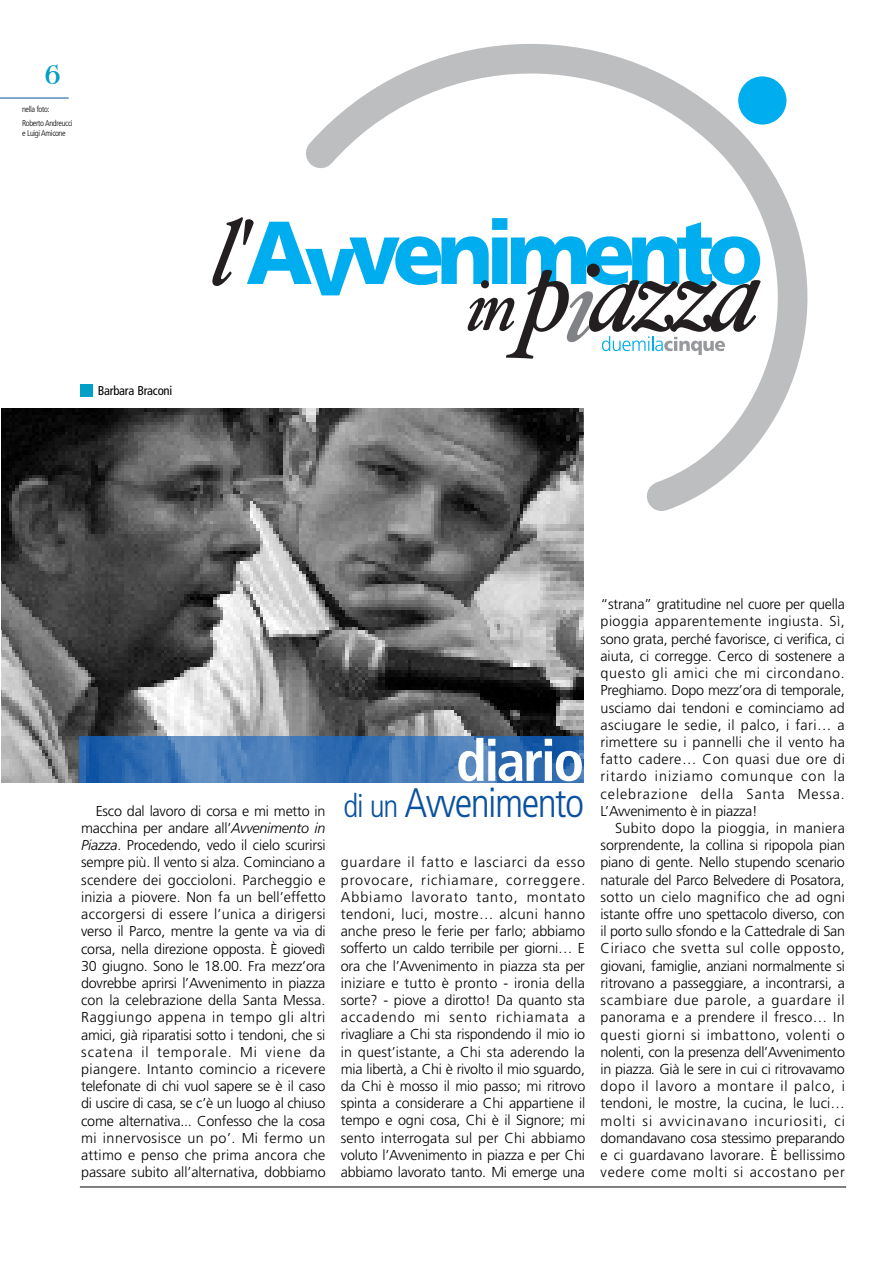
<style>
.page{position:relative;width:893px;height:1263px;background:#fff}
.page>*{position:absolute;margin:0;border:0;box-sizing:border-box;transform-origin:0 0}
.t1{font:700 condensed 57.3px "Frutiger";letter-spacing:-.04em;color:#fff}
.t2{font:300 condensed 41.25px "Frutiger";letter-spacing:-.04em;color:#0a51a1}
.t3{font:700 31.95px "Democratica";color:#02a0c6}
.t4{font:300 14.4px/17.2px "Frutiger";letter-spacing:-.005em;color:#000;text-align:justify}
.t5{font:300 14.4px "Frutiger";letter-spacing:.065em;color:#000}
.t6{font:300 14.4px "Frutiger";letter-spacing:.025em;color:#000}
.t7{font:300 14.4px "Frutiger";letter-spacing:.03em;color:#000}
.t8{font:300 14.4px "Frutiger";letter-spacing:.04em;color:#000}
.t9{font:300 14.4px "Frutiger";letter-spacing:.05em;color:#000}
.t10{font:300 14.4px "Frutiger";letter-spacing:.02em;color:#000}
.t11{font:300 14.4px "Frutiger";letter-spacing:.015em;color:#000}
.t12{font:300 14.4px "Frutiger";letter-spacing:.045em;color:#000}
.t13{font:300 14.4px "Frutiger";letter-spacing:.06em;color:#000}
.t14{font:300 14.4px "Frutiger";letter-spacing:.035em;color:#000}
.t15{font:condensed 12.75px "Frutiger";letter-spacing:-.02em;color:#000}
.t16{font:300 condensed 8.25px/13.2px "Frutiger";letter-spacing:-.04em;color:#000}
.s1{font-style:italic}
.s2{font-size:32.25px}
</style>
<div class="page">
<hr style="left:0;top:98px;width:69px;height:1px;background:#0a51a1">
<img style="left:1px;top:409px;width:582px;height:373px">
<img style="left:80px;top:736px;width:503px;height:46px">
<svg style="left:279px;top:44px;width:528px;height:467px"></svg>
<div style="left:738px;top:76px;width:48px;height:49px;background:#00aeef;border-radius:50%"></div>
<svg style="left:212px;top:217px;width:548px;height:142px"></svg>
<div style="left:587px;top:264px;width:12px;height:13px;background:#231f20;border-radius:50%"></div>
<div style="left:80px;top:385px;width:13px;height:12px;background:#02a0c6"></div>
<hr style="left:80px;top:1187px;width:766px;height:1px;background:#000">
<p class="t3" style="left:44px;top:60px;width:19px">6</p>
<p class="t16" style="left:22px;top:104px;width:52px">nella foto:<br>Roberto Andreucci</p>
<p class="t16" style="left:22px;top:127px;width:45px">e Luigi Amicone</p>
<p class="t15" style="left:98px;top:386px;width:76px">Barbara Braconi</p>
<p class="t4" style="left:81px;top:803px;width:246px;text-indent:15px">Esco dal lavoro di corsa e mi metto in macchina per andare all’<span class="s1">Avvenimento in Piazza</span>. Procedendo, vedo il cielo scurirsi sempre più. Il vento si alza. Cominciano a scendere dei goccioloni. Parcheggio e inizia a piovere. Non fa un bell’effetto accorgersi di essere l’unica a dirigersi verso il Parco, mentre la gente va via di corsa, nella direzione opposta. È giovedì 30 giugno. Sono le 18.00. Fra mezz’ora dovrebbe aprirsi l’Avvenimento in piazza con la celebrazione della Santa Messa.<br>Raggiungo appena in tempo gli altri amici, già riparatisi sotto i tendoni, che si scatena il temporale. Mi viene da piangere. Intanto comincio a ricevere telefonate di chi vuol sapere se è il caso di uscire di casa, se c’è un luogo al chiuso come alternativa... Confesso che la cosa mi innervosisce un po’. Mi fermo un attimo e penso che prima ancora che passare subito all’alternativa, dobbiamo</p>
<p class="t1" style="left:456px;top:738px;width:130px">diario</p>
<p class="t2" style="left:343px;top:786px;width:242px"><span class="s2">di un</span> Avvenimento</p>
<p class="t4" style="left:341px;top:855px;width:246px">guardare il fatto e lasciarci da esso provocare, richiamare, correggere.<br>Abbiamo lavorato tanto, montato tendoni, luci, mostre… alcuni hanno anche preso le ferie per farlo; abbiamo sofferto un caldo terribile per giorni… E ora che l’Avvenimento in piazza sta per iniziare e tutto è pronto - ironia della sorte? - piove a dirotto! Da quanto sta accadendo mi sento richiamata a rivagliare a Chi sta rispondendo il mio io in quest’istante, a Chi sta aderendo la mia libertà, a Chi è rivolto il mio sguardo, da Chi è mosso il mio passo; mi ritrovo spinta a considerare a Chi appartiene il tempo e ogni cosa, Chi è il Signore; mi sento interrogata sul per Chi abbiamo voluto l’Avvenimento in piazza e per Chi abbiamo lavorato tanto. Mi emerge una</p>
<p class="t4" style="left:600px;top:597px;width:246px">“strana” gratitudine nel cuore per quella</p>
<p class="t7" style="left:600px;top:616px;width:246px">pioggia apparentemente ingiusta. Sì,</p>
<p class="t4" style="left:600px;top:631px;width:246px">sono grata, perché favorisce, ci verifica, ci</p>
<p class="t4" style="left:600px;top:648px;width:246px">aiuta, ci corregge. Cerco di sostenere a</p>
<p class="t12" style="left:600px;top:667px;width:245px">questo gli amici che mi circondano.</p>
<p class="t4" style="left:600px;top:683px;width:246px">Preghiamo. Dopo mezz’ora di temporale,</p>
<p class="t4" style="left:600px;top:700px;width:246px">usciamo dai tendoni e cominciamo ad</p>
<p class="t7" style="left:600px;top:719px;width:246px">asciugare le sedie, il palco, i fari… a</p>
<p class="t11" style="left:600px;top:736px;width:246px">rimettere su i pannelli che il vento ha</p>
<p class="t14" style="left:600px;top:753px;width:246px">fatto cadere… Con quasi due ore di</p>
<p class="t5" style="left:600px;top:771px;width:246px">ritardo iniziamo comunque con la</p>
<p class="t5" style="left:600px;top:788px;width:246px">celebrazione della Santa Messa.</p>
<p class="t4" style="left:600px;top:803px;width:159px">L’Avvenimento è in piazza!</p>
<p class="t6" style="left:615px;top:822px;width:231px">Subito dopo la pioggia, in maniera</p>
<p class="t4" style="left:600px;top:838px;width:246px">sorprendente, la collina si ripopola pian</p>
<p class="t4" style="left:600px;top:855px;width:246px">piano di gente. Nello stupendo scenario</p>
<p class="t4" style="left:600px;top:872px;width:246px">naturale del Parco Belvedere di Posatora,</p>
<p class="t6" style="left:600px;top:891px;width:246px">sotto un cielo magnifico che ad ogni</p>
<p class="t4" style="left:600px;top:907px;width:246px">istante offre uno spettacolo diverso, con</p>
<p class="t4" style="left:600px;top:924px;width:246px">il porto sullo sfondo e la Cattedrale di San</p>
<p class="t8" style="left:600px;top:943px;width:246px">Ciriaco che svetta sul colle opposto,</p>
<p class="t4" style="left:600px;top:958px;width:246px">giovani, famiglie, anziani normalmente si</p>
<p class="t4" style="left:600px;top:975px;width:246px">ritrovano a passeggiare, a incontrarsi, a</p>
<p class="t9" style="left:600px;top:994px;width:246px">scambiare due parole, a guardare il</p>
<p class="t6" style="left:600px;top:1011px;width:245px">panorama e a prendere il fresco… In</p>
<p class="t8" style="left:600px;top:1029px;width:245px">questi giorni si imbattono, volenti o</p>
<p class="t4" style="left:600px;top:1044px;width:246px">nolenti, con la presenza dell’Avvenimento</p>
<p class="t4" style="left:600px;top:1061px;width:246px">in piazza<span class="s1">.</span> Già le sere in cui ci ritrovavamo</p>
<p class="t13" style="left:600px;top:1080px;width:246px">dopo il lavoro a montare il palco, i</p>
<p class="t4" style="left:600px;top:1096px;width:246px">tendoni, le mostre, la cucina, le luci…</p>
<p class="t5" style="left:600px;top:1115px;width:246px">molti si avvicinavano incuriositi, ci</p>
<p class="t4" style="left:600px;top:1130px;width:246px">domandavano cosa stessimo preparando</p>
<p class="t10" style="left:600px;top:1149px;width:246px">e ci guardavano lavorare. È bellissimo</p>
<p class="t9" style="left:600px;top:1166px;width:246px">vedere come molti si accostano per</p>
</div>
